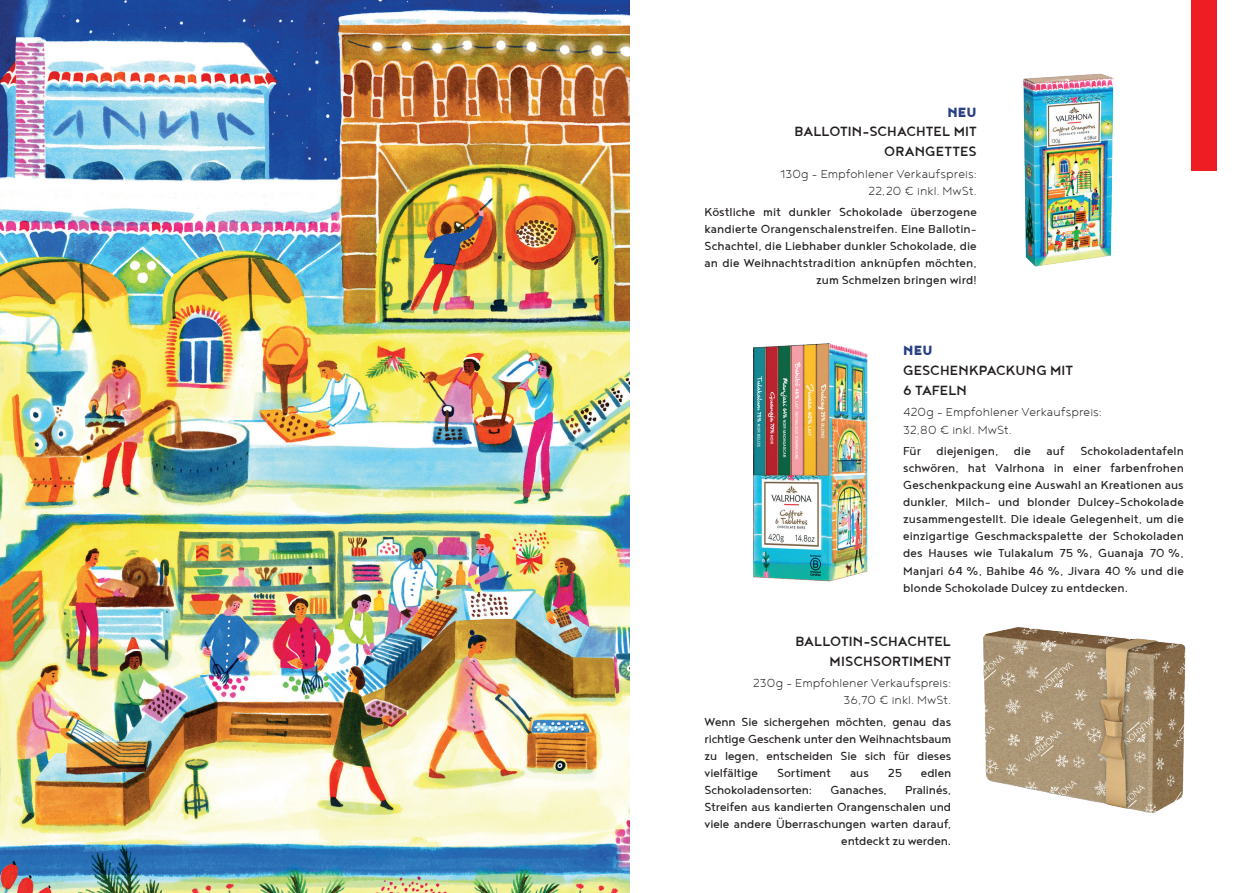
<style>
.page{position:relative;width:1259px;height:893px;background:#fff}
.page>*{position:absolute;margin:0;border:0;box-sizing:border-box;transform-origin:0 0}
.t1{font:500 16.5px/19.8px "Noyh Geometric";color:#231f20;text-align:right}
.t2{font:900 16.5px "Noyh Geometric";letter-spacing:.01em;color:#294086}
.t3{font:14.25px/17.1px "Noyh Geometric";color:#231f20;text-align:justify}
.t4{font:300 14.25px/17.1px "Noyh Geometric";letter-spacing:.005em;color:#231f20;text-align:right}
</style>
<div class="page">
<div style="left:1191px;top:0;width:25px;height:170px;background:#ee1d23"></div>
<img style="left:753px;top:343px;width:115px;height:239px">
<img style="left:1023px;top:74px;width:91px;height:192px">
<img style="left:983px;top:627px;width:203px;height:186px">
<img style="left:0;top:0;width:629px;height:893px">
<p class="t2" style="left:947px;top:102px;width:31px">NEU</p>
<p class="t1" style="left:794px;top:121px;width:184px">BALLOTIN-SCHACHTEL MIT<br>ORANGETTES</p>
<p class="t4" style="left:780px;top:165px;width:198px">130g - Empfohlener Verkaufspreis:<br>22,20 € inkl. MwSt.</p>
<p class="t3" style="left:704px;top:203px;width:274px;text-align:right">Köstliche mit dunkler Schokolade überzogene kandierte Orangenschalenstreifen. Eine Ballotin-Schachtel, die Liebhaber dunkler Schokolade, die an die Weihnachtstradition anknüpfen möchten, zum Schmelzen bringen wird!</p>
<p class="t2" style="left:903px;top:341px;width:31px">NEU</p>
<p class="t1" style="left:903px;top:360px;width:171px;text-align:left">GESCHENKPACKUNG MIT<br>6 TAFELN</p>
<p class="t4" style="left:903px;top:403px;width:200px;text-align:left">420g - Empfohlener Verkaufspreis:<br>32,80 € inkl. MwSt.</p>
<p class="t3" style="left:903px;top:442px;width:282px">Für diejenigen, die auf Schokoladentafeln schwören, hat Valrhona in einer farbenfrohen Geschenkpackung eine Auswahl an Kreationen aus dunkler, Milch- und blonder Dulcey-Schokolade zusammengestellt. Die ideale Gelegenheit, um die einzigartige Geschmackspalette der Schokoladen des Hauses wie Tulakalum 75 %, Guanaja 70 %, Manjari 64 %, Bahibe 46 %, Jivara 40 % und die blonde Schokolade Dulcey zu entdecken.</p>
<p class="t1" style="left:795px;top:631px;width:157px">BALLOTIN-SCHACHTEL<br>MISCHSORTIMENT</p>
<p class="t4" style="left:752px;top:674px;width:200px">230g - Empfohlener Verkaufspreis:<br>36,70 € inkl. MwSt.</p>
<p class="t3" style="left:704px;top:713px;width:248px">Wenn Sie sichergehen möchten, genau das richtige Geschenk unter den Weihnachtsbaum zu legen, entscheiden Sie sich für dieses vielfältige</p>
<p class="t3" style="left:777px;top:764px;width:55px">Sortiment</p>
<p class="t3" style="left:850px;top:764px;width:20px">aus</p>
<p class="t3" style="left:888px;top:764px;width:15px">25</p>
<p class="t3" style="left:921px;top:764px;width:32px">edlen</p>
<p class="t3" style="left:704px;top:781px;width:109px">Schokoladensorten:</p>
<p class="t3" style="left:830px;top:781px;width:58px">Ganaches,</p>
<p class="t3" style="left:704px;top:781px;width:248px;text-align:right">Pralinés,<br>Streifen aus kandierten Orangenschalen und viele andere Überraschungen warten darauf, entdeckt zu werden.</p>
</div>
